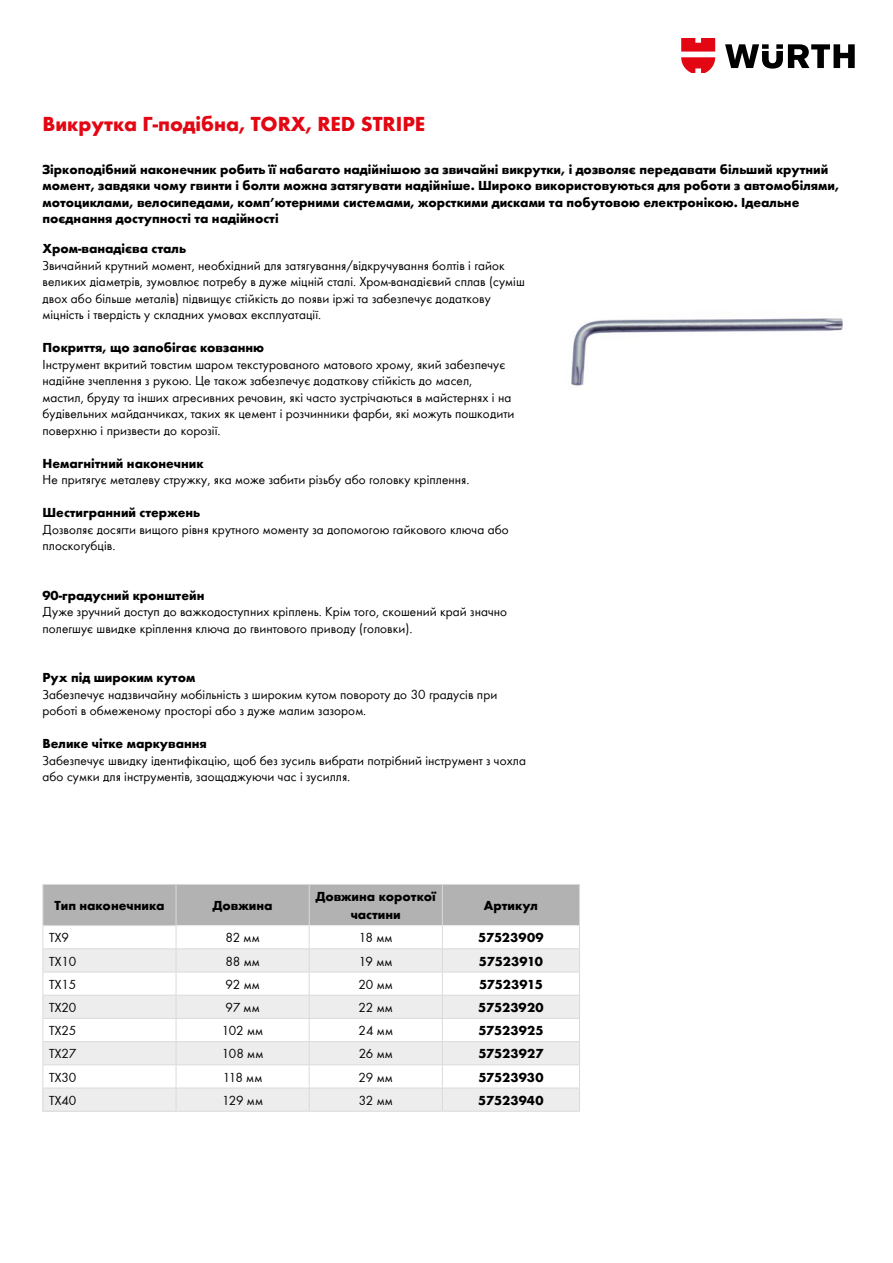
<style>
.page{position:relative;width:893px;height:1263px;background:#fff}
.page>*{position:absolute;margin:0;border:0;box-sizing:border-box;transform-origin:0 0}
.t1{font:700 21px "Wuerth";color:#e30613}
.t2{font:13.5px/16.5px "Wuerth";color:#000}
.t3{font:700 13.5px/16.5px "Wuerth";color:#000}
</style>
<div class="page">
<svg style="left:725px;top:44px;width:130px;height:25px"></svg>
<svg style="left:681px;top:39px;width:34px;height:33px"></svg>
<img style="left:571px;top:318px;width:272px;height:68px">
<hr style="left:43px;top:1111px;width:133px;height:1px;background:#dadada">
<hr style="left:176px;top:1111px;width:133px;height:1px;background:#dadada">
<hr style="left:309px;top:1111px;width:133px;height:1px;background:#dadada">
<hr style="left:442px;top:1111px;width:138px;height:1px;background:#dadada">
<svg style="left:43px;top:884px;width:537px;height:227px"></svg>
<h1 class="t1" style="left:43px;top:109px;width:384px">Викрутка Г-подібна, TORX, RED STRIPE</h1>
<p class="t3" style="left:43px;top:160px;width:798px">Зіркоподібний наконечник робить її набагато надійнішою за звичайні викрутки, і дозволяє передавати більший крутний момент, завдяки чому гвинти і болти можна затягувати надійніше. Широко використовуються для роботи з автомобілями, мотоциклами, велосипедами, комп’ютерними системами, жорсткими дисками та побутовою електронікою. Ідеальне поєднання доступності та надійності</p>
<p class="t3" style="left:43px;top:239px;width:145px">Хром-ванадієва сталь</p>
<p class="t2" style="left:43px;top:256px;width:484px">Звичайний крутний момент, необхідний для затягування/відкручування болтів і гайок великих діаметрів, зумовлює потребу в дуже міцній сталі. Хром-ванадієвий сплав (суміш двох або більше металів) підвищує стійкість до появи іржі та забезпечує додаткову міцність і твердість у складних умовах експлуатації.</p>
<p class="t3" style="left:43px;top:338px;width:223px">Покриття, що запобігає ковзанню</p>
<p class="t2" style="left:43px;top:355px;width:473px">Інструмент вкритий товстим шаром текстурованого матового хрому, який забезпечує надійне зчеплення з рукою. Це також забезпечує додаткову стійкість до масел, мастил, бруду та інших агресивних речовин, які часто зустрічаються в майстернях і на будівельних майданчиках, таких як цемент і розчинники фарби, які можуть пошкодити поверхню і призвести до корозії.</p>
<p class="t3" style="left:43px;top:454px;width:163px">Немагнітний наконечник</p>
<p class="t2" style="left:43px;top:471px;width:428px">Не притягує металеву стружку, яка може забити різьбу або головку кріплення.</p>
<p class="t3" style="left:43px;top:503px;width:159px">Шестигранний стержень</p>
<p class="t2" style="left:43px;top:520px;width:468px">Дозволяє досягти вищого рівня крутного моменту за допомогою гайкового ключа або плоскогубців.</p>
<p class="t3" style="left:43px;top:586px;width:163px">90-градусний кронштейн</p>
<p class="t2" style="left:43px;top:603px;width:466px">Дуже зручний доступ до важкодоступних кріплень. Крім того, скошений край значно полегшує швидке кріплення ключа до гвинтового приводу (головки).</p>
<p class="t3" style="left:43px;top:668px;width:154px">Рух під широким кутом</p>
<p class="t2" style="left:43px;top:685px;width:456px">Забезпечує надзвичайну мобільність з широким кутом повороту до 30 градусів при роботі в обмеженому просторі або з дуже малим зазором.</p>
<p class="t3" style="left:43px;top:734px;width:166px">Велике чітке маркування</p>
<p class="t2" style="left:43px;top:751px;width:485px">Забезпечує швидку ідентифікацію, щоб без зусиль вибрати потрібний інструмент з чохла або сумки для інструментів, заощаджуючи час і зусилля.</p>
<p class="t3" style="left:54px;top:896px;width:112px">Тип наконечника</p>
<p class="t3" style="left:213px;top:896px;width:61px">Довжина</p>
<p class="t3" style="left:316px;top:887px;width:122px;line-height:18px;text-align:center">Довжина короткої частини</p>
<p class="t3" style="left:484px;top:896px;width:56px">Артикул</p>
<p class="t2" style="left:49px;top:929px;width:21px">TX9</p>
<p class="t2" style="left:225px;top:929px;width:36px">82 мм</p>
<p class="t2" style="left:359px;top:929px;width:35px">18 мм</p>
<p class="t3" style="left:478px;top:929px;width:67px">57523909</p>
<p class="t2" style="left:49px;top:952px;width:29px">TX10</p>
<p class="t2" style="left:225px;top:952px;width:36px">88 мм</p>
<p class="t2" style="left:359px;top:952px;width:35px">19 мм</p>
<p class="t3" style="left:479px;top:952px;width:65px">57523910</p>
<p class="t2" style="left:49px;top:975px;width:29px">TX15</p>
<p class="t2" style="left:225px;top:975px;width:36px">92 мм</p>
<p class="t2" style="left:359px;top:975px;width:36px">20 мм</p>
<p class="t3" style="left:479px;top:975px;width:65px">57523915</p>
<p class="t2" style="left:49px;top:998px;width:29px">TX20</p>
<p class="t2" style="left:226px;top:998px;width:36px">97 мм</p>
<p class="t2" style="left:359px;top:998px;width:36px">22 мм</p>
<p class="t3" style="left:478px;top:998px;width:67px">57523920</p>
<p class="t2" style="left:49px;top:1022px;width:29px">TX25</p>
<p class="t2" style="left:222px;top:1022px;width:43px">102 мм</p>
<p class="t2" style="left:359px;top:1022px;width:36px">24 мм</p>
<p class="t3" style="left:478px;top:1021px;width:67px">57523925</p>
<p class="t2" style="left:49px;top:1045px;width:29px">TX27</p>
<p class="t2" style="left:222px;top:1045px;width:43px">108 мм</p>
<p class="t2" style="left:359px;top:1045px;width:36px">26 мм</p>
<p class="t3" style="left:478px;top:1045px;width:67px">57523927</p>
<p class="t2" style="left:49px;top:1068px;width:29px">TX30</p>
<p class="t2" style="left:223px;top:1068px;width:41px">118 мм</p>
<p class="t2" style="left:359px;top:1068px;width:36px">29 мм</p>
<p class="t3" style="left:478px;top:1068px;width:67px">57523930</p>
<p class="t2" style="left:49px;top:1091px;width:29px">TX40</p>
<p class="t2" style="left:222px;top:1091px;width:42px">129 мм</p>
<p class="t2" style="left:359px;top:1091px;width:36px">32 мм</p>
<p class="t3" style="left:478px;top:1091px;width:67px">57523940</p>
</div>
